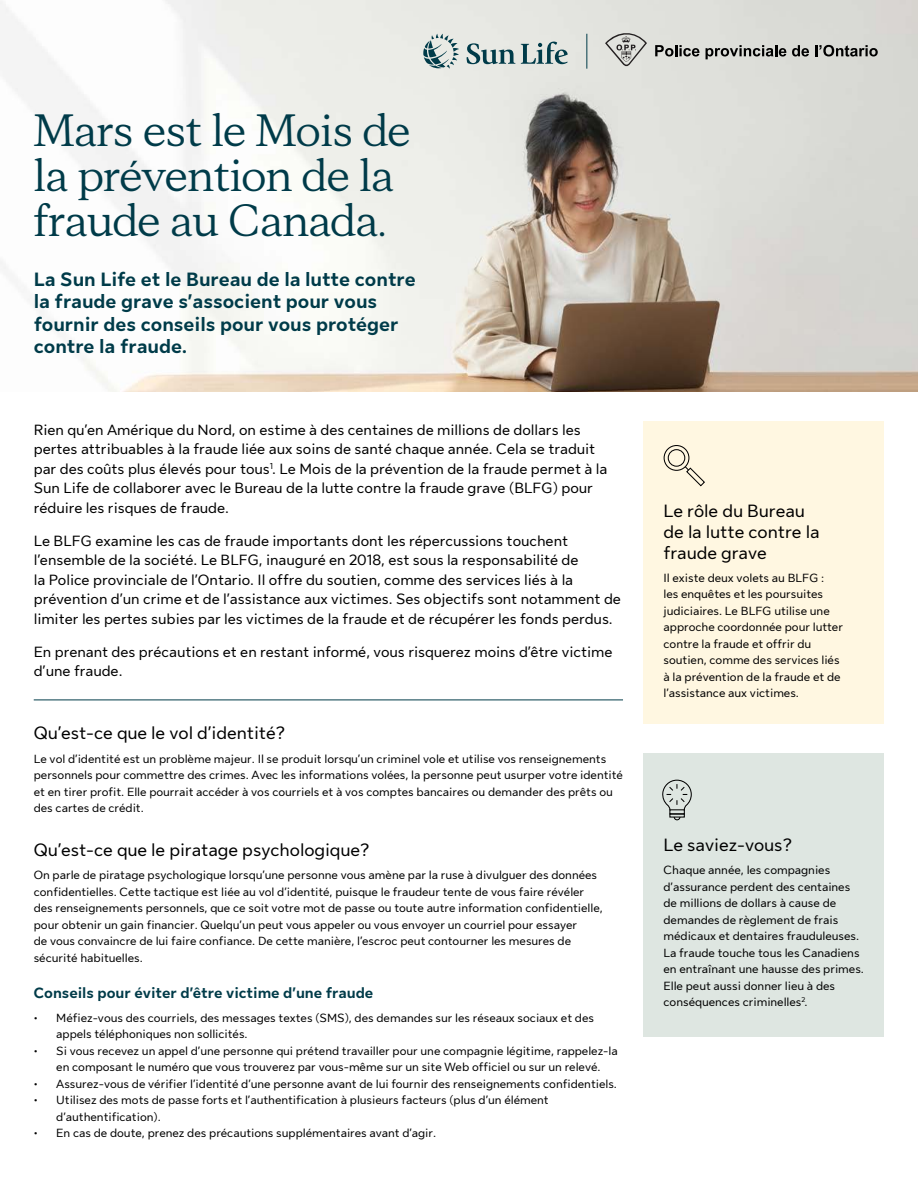
<style>
.page{position:relative;width:918px;height:1188px;background:#fff}
.page>*{position:absolute;margin:0;border:0;box-sizing:border-box;transform-origin:0 0}
.H1_-_Title{font:45px/45px "Sun Life New Display";color:#003b49}
.H2_-_Subtitle{font:700 19.5px/22.5px "Sun Life New Text";color:#003b49}
.P_-_Subhead{font:18px/21px "Sun Life New Text";color:#000}
.P_-_Intro{font:15px/19.5px "Sun Life New Text";color:#000}
.P_-_Subhead_2{font:700 15px "Sun Life New Text";color:#003b49}
.P_-_Body{font:12px/16.5px "Sun Life New Text";color:#000}
</style>
<div class="page">
<img style="left:0;top:0;width:918px;height:392px">
<div style="left:643px;top:421px;width:241px;height:303px;background:#fff7e1"></div>
<div style="left:643px;top:753px;width:241px;height:283px;background:#dee6e1"></div>
<hr style="left:34px;top:700px;width:589px;height:1px;background:#003b49">
<svg style="left:684px;top:465px;width:21px;height:22px"></svg>
<div style="left:664px;top:445px;width:25px;height:26px;border:1px solid #000;border-radius:50%"></div>
<div style="left:668px;top:449px;width:17px;height:18px;border:1px solid #000;border-radius:50%"></div>
<svg style="left:662px;top:779px;width:30px;height:42px"></svg>
<svg style="left:467px;top:43px;width:48px;height:21px"></svg>
<svg style="left:521px;top:42px;width:47px;height:22px"></svg>
<svg style="left:423px;top:34px;width:36px;height:35px"></svg>
<svg style="left:605px;top:30px;width:42px;height:37px;background:#c1c1bd"></svg>
<svg style="left:655px;top:45px;width:44px;height:12px"></svg>
<svg style="left:706px;top:45px;width:80px;height:14px"></svg>
<svg style="left:792px;top:45px;width:17px;height:12px"></svg>
<svg style="left:815px;top:45px;width:63px;height:12px"></svg>
<hr style="left:587px;top:34px;width:1px;height:35px;background:#003b49">
<h1 class="H1_-_Title" style="left:34px;top:106px;width:378px">Mars est le Mois de la prévention de la fraude au Canada.</h1>
<h2 class="H2_-_Subtitle" style="left:34px;top:267px;width:383px">La Sun Life et le Bureau de la lutte contre la fraude grave s’associent pour vous fournir des conseils pour vous protéger contre la fraude.</h2>
<p class="P_-_Intro" style="left:34px;top:419px;width:575px">Rien qu’en Amérique du Nord, on estime à des centaines de millions de dollars les pertes attribuables à la fraude liée aux soins de santé chaque année. Cela se traduit par des coûts plus élevés pour tous<sup>1</sup>. Le Mois de la prévention de la fraude permet à la Sun Life de collaborer avec le Bureau de la lutte contre la fraude grave (BLFG) pour réduire les risques de fraude.</p>
<p class="P_-_Intro" style="left:34px;top:530px;width:589px">Le BLFG examine les cas de fraude importants dont les répercussions touchent l’ensemble de la société. Le BLFG, inauguré en 2018, est sous la responsabilité de<br>la Police provinciale de l’Ontario. Il offre du soutien, comme des services liés à la prévention d’un crime et de l’assistance aux victimes. Ses objectifs sont notamment de limiter les pertes subies par les victimes de la fraude et de récupérer les fonds perdus.</p>
<p class="P_-_Intro" style="left:34px;top:641px;width:580px">En prenant des précautions et en restant informé, vous risquerez moins d’être victime d’une fraude.</p>
<p class="P_-_Subhead" style="left:34px;top:722px;width:253px">Qu’est-ce que le vol d’identité?</p>
<p class="P_-_Body" style="left:34px;top:749px;width:591px">Le vol d’identité est un problème majeur. Il se produit lorsqu’un criminel vole et utilise vos renseignements personnels pour commettre des crimes. Avec les informations volées, la personne peut usurper votre identité et en tirer profit. Elle pourrait accéder à vos courriels et à vos comptes bancaires ou demander des prêts ou des cartes de crédit.</p>
<p class="P_-_Subhead" style="left:34px;top:838px;width:337px">Qu’est-ce que le piratage psychologique?</p>
<p class="P_-_Body" style="left:34px;top:866px;width:571px">On parle de piratage psychologique lorsqu’une personne vous amène par la ruse à divulguer des données confidentielles. Cette tactique est liée au vol d’identité, puisque le fraudeur tente de vous faire révéler des renseignements personnels, que ce soit votre mot de passe ou toute autre information confidentielle, pour obtenir un gain financier. Quelqu’un peut vous appeler ou vous envoyer un courriel pour essayer<br>de vous convaincre de lui faire confiance. De cette manière, l’escroc peut contourner les mesures de sécurité habituelles.</p>
<p class="P_-_Subhead_2" style="left:34px;top:983px;width:341px">Conseils pour éviter d’être victime d’une fraude</p>
<p class="P_-_Body" style="left:56px;top:1009px;width:539px;text-indent:-22px">• Méfiez-vous des courriels, des messages textes (SMS), des demandes sur les réseaux sociaux et des appels téléphoniques non sollicités.</p>
<p class="P_-_Body" style="left:34px;top:1042px;width:586px;text-align:center">• Si vous recevez un appel d’une personne qui prétend travailler pour une compagnie légitime, rappelez-la en composant le numéro que vous trouverez par vous-même sur un site Web officiel ou sur un relevé.</p>
<p class="P_-_Body" style="left:34px;top:1075px;width:585px">• Assurez-vous de vérifier l’identité d’une personne avant de lui fournir des renseignements confidentiels.</p>
<p class="P_-_Body" style="left:56px;top:1091px;width:494px;text-indent:-22px">• Utilisez des mots de passe forts et l’authentification à plusieurs facteurs (plus d’un élément d’authentification).</p>
<p class="P_-_Body" style="left:34px;top:1124px;width:404px">• En cas de doute, prenez des précautions supplémentaires avant d’agir.</p>
<p class="P_-_Subhead" style="left:664px;top:499px;width:157px">Le rôle du Bureau de la lutte contre la fraude grave</p>
<p class="P_-_Body" style="left:664px;top:569px;width:181px">Il existe deux volets au BLFG :<br>les enquêtes et les poursuites judiciaires. Le BLFG utilise une approche coordonnée pour lutter contre la fraude et offrir du soutien, comme des services liés à la prévention de la fraude et de l’assistance aux victimes.</p>
<p class="P_-_Subhead" style="left:664px;top:833px;width:130px">Le saviez-vous?</p>
<p class="P_-_Body" style="left:664px;top:861px;width:202px">Chaque année, les compagnies d’assurance perdent des centaines de millions de dollars à cause de demandes de règlement de frais médicaux et dentaires frauduleuses.<br>La fraude touche tous les Canadiens en entraînant une hausse des primes.<br>Elle peut aussi donner lieu à des conséquences criminelles<sup>2</sup>.</p>
</div>
